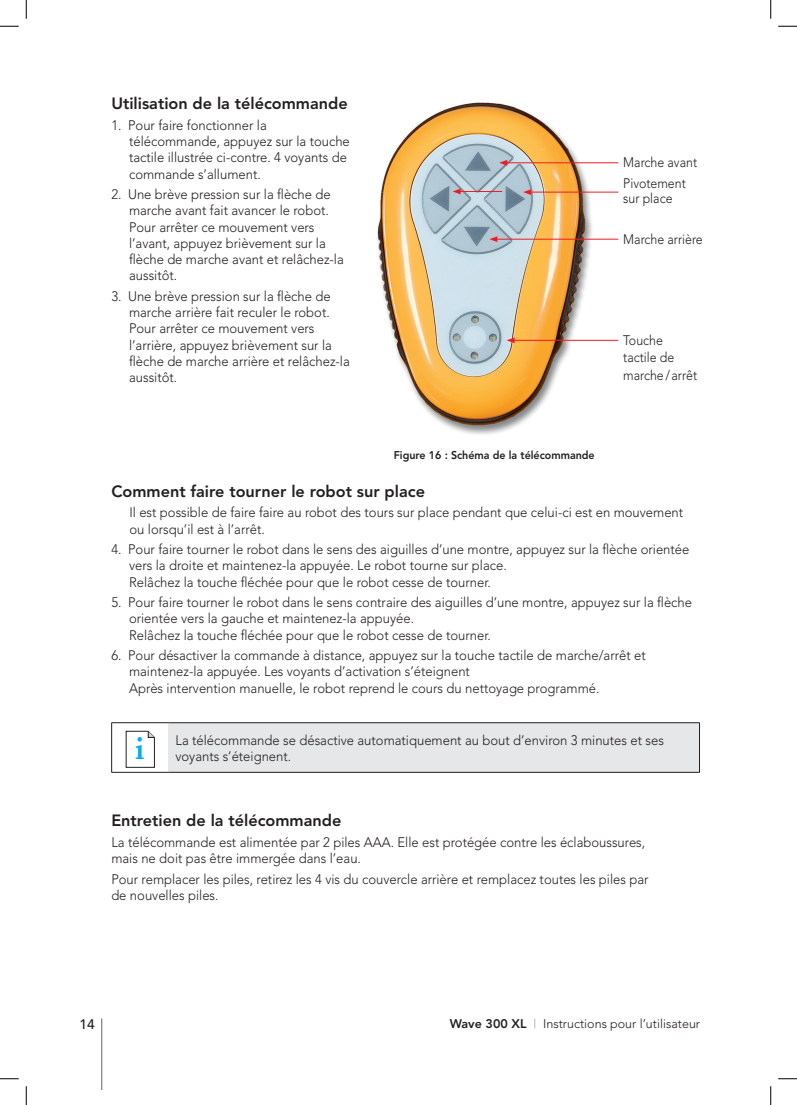
<style>
.page{position:relative;width:797px;height:1105px;background:#fff}
.page>*{position:absolute;margin:0;border:0;box-sizing:border-box;transform-origin:0 0}
.t1{font:700 30px "Palatino Linotype";color:#00aeef;scale:.96 1}
.t2{font:800 16.25px "Avenir LT";color:#231f20}
.t3{font:300 13.75px/16.2px "Avenir LT";color:#231f20;scale:.95 1}
.t4{font:300 13.75px/17.8px "Avenir LT";color:#231f20;scale:.9 1}
.t5{font:500 13.75px "Avenir LT";color:#231f20}
.t6{font:300 12.5px "Avenir LT";color:#231f20}
.t7{font:800 11.25px "Avenir LT";color:#231f20;scale:.95 1}
.s1{font-weight:800}
.s2{font-weight:400;color:#a8a9ad}
</style>
<div class="page">
<hr style="left:101px;top:1018px;width:1px;height:71px;background:#808285">
<div style="left:168px;top:723px;width:531px;height:49px;background:#e6e7e9"></div>
<hr style="left:168px;top:722px;width:531px;height:1px;background:#231f20">
<hr style="left:699px;top:723px;width:1px;height:49px;background:#231f20">
<hr style="left:168px;top:772px;width:531px;height:1px;background:#231f20">
<hr style="left:111px;top:722px;width:57px;height:1px;background:#231f20">
<hr style="left:111px;top:723px;width:1px;height:49px;background:#231f20">
<hr style="left:111px;top:772px;width:57px;height:1px;background:#231f20">
<svg style="left:125px;top:730px;width:30px;height:38px"></svg>
<img style="left:377px;top:102px;width:228px;height:333px">
<hr style="left:505px;top:162px;width:113px;height:1px;background:#ee1d23">
<svg style="left:499px;top:160px;width:8px;height:6px"></svg>
<hr style="left:529px;top:192px;width:89px;height:1px;background:#ee1d23">
<svg style="left:523px;top:189px;width:8px;height:6px"></svg>
<hr style="left:458px;top:191px;width:44px;height:1px;background:#ee1d23">
<svg style="left:452px;top:189px;width:8px;height:5px"></svg>
<hr style="left:495px;top:239px;width:123px;height:1px;background:#ee1d23">
<svg style="left:489px;top:236px;width:8px;height:6px"></svg>
<hr style="left:512px;top:340px;width:106px;height:1px;background:#ee1d23">
<svg style="left:506px;top:337px;width:8px;height:6px"></svg>
<svg style="left:0;top:25px;width:19px;height:2px"></svg>
<svg style="left:778px;top:25px;width:19px;height:2px"></svg>
<svg style="left:0;top:1078px;width:19px;height:1px"></svg>
<svg style="left:778px;top:1078px;width:19px;height:1px"></svg>
<svg style="left:25px;top:0;width:2px;height:19px"></svg>
<svg style="left:25px;top:1086px;width:2px;height:19px"></svg>
<svg style="left:770px;top:0;width:1px;height:19px"></svg>
<svg style="left:770px;top:1086px;width:1px;height:19px"></svg>
<p class="t2" style="left:111px;top:94px;width:238px">Utilisation de la télécommande</p>
<p class="t3" style="left:129px;top:117px;width:234px;text-indent:-18px">1. Pour faire fonctionner la télécommande, appuyez sur la touche tactile illustrée ci-contre. 4 voyants de commande s’allument.</p>
<p class="t3" style="left:129px;top:186px;width:227px;text-indent:-18px">2. Une brève pression sur la flèche de marche avant fait avancer le robot.<br>Pour arrêter ce mouvement vers l’avant, appuyez brièvement sur la flèche de marche avant et relâchez-la aussitôt.</p>
<p class="t3" style="left:129px;top:288px;width:234px;text-indent:-18px">3. Une brève pression sur la flèche de marche arrière fait reculer le robot.<br>Pour arrêter ce mouvement vers l’arrière, appuyez brièvement sur la flèche de marche arrière et relâchez-la aussitôt.</p>
<p class="t4" style="left:623px;top:152px;width:84px;line-height:20.8px">Marche avant<br>Pivotement</p>
<p class="t4" style="left:623px;top:189px;width:56px">sur place</p>
<p class="t4" style="left:623px;top:231px;width:90px">Marche arrière</p>
<p class="t7" style="left:394px;top:449px;width:213px">Figure 16 : Schéma de la télécommande</p>
<p class="t4" style="left:623px;top:331px;width:84px">Touche tactile de marche/arrêt</p>
<p class="t2" style="left:111px;top:482px;width:315px">Comment faire tourner le robot sur place</p>
<p class="t3" style="left:129px;top:505px;width:584px">Il est possible de faire faire au robot des tours sur place pendant que celui-ci est en mouvement ou lorsqu’il est à l’arrêt.</p>
<p class="t3" style="left:129px;top:541px;width:591px;text-indent:-18px">4. Pour faire tourner le robot dans le sens des aiguilles d’une montre, appuyez sur la flèche orientée vers la droite et maintenez-la appuyée. Le robot tourne sur place.<br>Relâchez la touche fléchée pour que le robot cesse de tourner.</p>
<p class="t3" style="left:129px;top:594px;width:594px;text-indent:-18px">5. Pour faire tourner le robot dans le sens contraire des aiguilles d’une montre, appuyez sur la flèche orientée vers la gauche et maintenez-la appuyée.<br>Relâchez la touche fléchée pour que le robot cesse de tourner.</p>
<p class="t3" style="left:129px;top:647px;width:545px;text-indent:-18px">6. Pour désactiver la commande à distance, appuyez sur la touche tactile de marche/arrêt et maintenez-la appuyée. Les voyants d’activation s’éteignent<br>Après intervention manuelle, le robot reprend le cours du nettoyage programmé.</p>
<p class="t1" style="left:135px;top:728px;width:11px">i</p>
<p class="t3" style="left:175px;top:732px;width:515px">La télécommande se désactive automatiquement au bout d’environ 3 minutes et ses voyants s’éteignent.</p>
<p class="t2" style="left:111px;top:811px;width:231px">Entretien de la télécommande</p>
<p class="t3" style="left:111px;top:834px;width:563px">La télécommande est alimentée par 2 piles AAA. Elle est protégée contre les éclaboussures, mais ne doit pas être immergée dans l’eau.</p>
<p class="t3" style="left:111px;top:871px;width:567px">Pour remplacer les piles, retirez les 4 vis du couvercle arrière et remplacez toutes les piles par de nouvelles piles.</p>
<p class="t5" style="left:79px;top:1016px;width:17px">14</p>
<p class="t6" style="left:450px;top:1016px;width:252px"><span class="s1">Wave 300 XL</span> <span class="s2">|</span> Instructions pour l’utilisateur</p>
</div>
